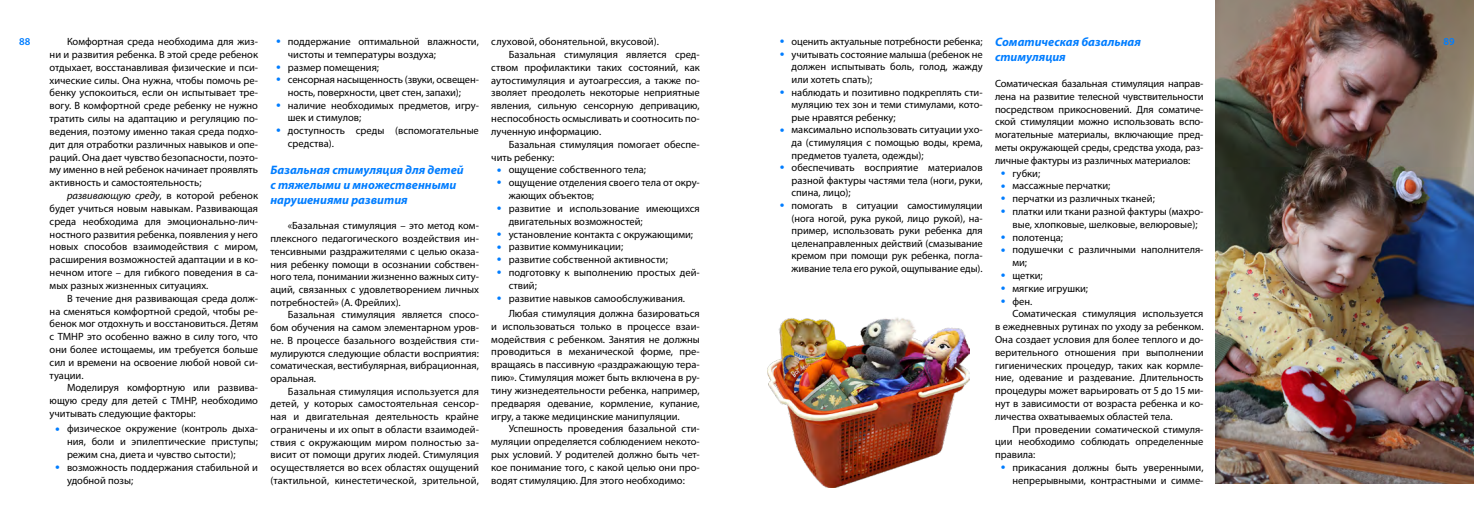
<style>
.page{position:relative;width:1474px;height:521px;background:#fff}
.page>*{position:absolute;margin:0;border:0;box-sizing:border-box;transform-origin:0 0}
.Subtitle{font:italic 700 12.25px/14.8px "Myriad Pro";color:#007dff}
.Text{font:10.5px/12.9px "Myriad Pro";color:#000;text-align:justify}
.t1{font:600 10.5px "Myriad Pro";color:#007dff}
.s1{font-style:italic}
</style>
<div class="page">
<img style="left:767px;top:317px;width:202px;height:171px">
<img style="left:1215px;top:0;width:258px;height:484px">
<p class="Text" style="left:50px;top:35px;width:210px;text-indent:17px">Комфортная среда необходима для жиз&shy;ни и развития ребенка. В этой среде ребенок отдыхает, восстанавливая физические и пси&shy;хические силы. Она нужна, чтобы помочь ре&shy;бенку успокоиться, если он испытывает тре&shy;вогу. В комфортной среде ребенку не нужно тратить силы на адаптацию и регуляцию по&shy;ведения, поэтому именно такая среда подхо&shy;дит для отработки различных навыков и опе&shy;раций. Она дает чувство безопасности, поэто&shy;му именно в ней ребенок начинает проявлять активность и самостоятельность;</p>
<p class="Text" style="left:50px;top:189px;width:210px;text-indent:17px"><span class="s1">развивающую среду</span>, в которой ребенок будет учиться новым навыкам. Развивающая среда необходима для эмоционально-лич&shy;ностного развития ребенка, появления у него новых способов взаимодействия с миром, расширения возможностей адаптации и в ко&shy;нечном итоге – для гибкого поведения в са&shy;мых разных жизненных ситуациях.</p>
<p class="Text" style="left:50px;top:291px;width:210px;text-indent:17px">В течение дня развивающая среда долж&shy;на сменяться комфортной средой, чтобы ре&shy;бенок мог отдохнуть и восстановиться. Детям с ТМНР это особенно важно в силу того, что они более истощаемы, им требуется больше сил и времени на освоение любой новой си&shy;туации.</p>
<p class="Text" style="left:50px;top:381px;width:210px;text-indent:17px">Моделируя комфортную или развива&shy;ющую среду для детей с ТМНР, необходимо учитывать следующие факторы:</p>
<p class="Text" style="left:67px;top:422px;width:192px">физическое окружение (контроль дыха&shy;ния, боли и эпилептические приступы; режим сна, диета и чувство сытости);</p>
<p class="Text" style="left:67px;top:461px;width:192px">возможность поддержания стабильной и удобной позы;</p>
<p class="Text" style="left:491px;top:35px;width:169px">слуховой, обонятельной, вкусовой).</p>
<p class="Text" style="left:491px;top:48px;width:210px;text-indent:17px">Базальная стимуляция является сред&shy;ством профилактики таких состояний, как аутостимуляция и аутоагрессия, а также по&shy;зволяет преодолеть некоторые неприятные явления, сильную сенсорную депривацию, неспособность осмысливать и соотносить по&shy;лученную информацию.</p>
<p class="Text" style="left:491px;top:138px;width:210px;text-indent:17px">Базальная стимуляция помогает обеспе&shy;чить ребенку:</p>
<p class="Text" style="left:508px;top:163px;width:139px">ощущение собственного тела;</p>
<p class="Text" style="left:508px;top:176px;width:192px">ощущение отделения своего тела от окру&shy;жающих объектов;</p>
<p class="Text" style="left:508px;top:202px;width:192px">развитие и использование имеющихся двигательных возможностей;</p>
<p class="Text" style="left:508px;top:227px;width:186px">установление контакта с окружающими;</p>
<p class="Text" style="left:508px;top:240px;width:116px">развитие коммуникации;</p>
<p class="Text" style="left:508px;top:253px;width:161px">развитие собственной активности;</p>
<p class="Text" style="left:508px;top:266px;width:192px">подготовку к выполнению простых дей&shy;ствий;</p>
<p class="Text" style="left:508px;top:291px;width:178px">развитие навыков самообслуживания.</p>
<p class="Text" style="left:491px;top:307px;width:210px;text-indent:17px">Любая стимуляция должна базироваться и использоваться только в процессе взаи&shy;модействия с ребенком. Занятия не должны проводиться в механической форме, пре&shy;вращаясь в пассивную «раздражающую тера&shy;пию». Стимуляция может быть включена в ру&shy;тину жизнедеятельности ребенка, например, предваряя одевание, кормление, купание, игру, а также медицинские манипуляции.</p>
<p class="Text" style="left:491px;top:422px;width:210px;text-indent:17px">Успешность проведения базальной сти&shy;муляции определяется соблюдением некото&shy;рых условий. У родителей должно быть чет&shy;кое понимание того, с какой целью они про&shy;водят стимуляцию. Для этого необходимо:</p>
<p class="Text" style="left:791px;top:35px;width:192px">оценить актуальные потребности ребенка;</p>
<p class="Text" style="left:791px;top:48px;width:192px;line-height:12.6px">учитывать состояние малыша (ребенок не должен испытывать боль, голод, жажду или хотеть спать);</p>
<p class="Text" style="left:791px;top:85px;width:192px;line-height:12.6px">наблюдать и позитивно подкреплять сти&shy;муляцию тех зон и теми стимулами, кото&shy;рые нравятся ребенку;</p>
<p class="Text" style="left:791px;top:123px;width:192px;line-height:12.6px">максимально использовать ситуации ухо&shy;да (стимуляция с помощью воды, крема, предметов туалета, одежды);</p>
<p class="Text" style="left:791px;top:161px;width:192px;line-height:12.6px">обеспечивать восприятие материалов разной фактуры частями тела (ноги, руки, спина, лицо);</p>
<p class="Text" style="left:791px;top:199px;width:192px;line-height:12.6px">помогать в ситуации самостимуляции (нога ногой, рука рукой, лицо рукой), на&shy;пример, использовать руки ребенка для целенаправленных действий (смазывание кремом при помощи рук ребенка, погла&shy;живание тела его рукой, ощупывание еды).</p>
<p class="Subtitle" style="left:995px;top:34px;width:147px">Соматическая базальная стимуляция</p>
<p class="Text" style="left:995px;top:77px;width:210px">Соматическая базальная стимуляция направ&shy;лена на развитие телесной чувствительности посредством прикосновений. Для соматиче&shy;ской стимуляции можно использовать вспо&shy;могательные материалы, включающие пред&shy;меты окружающей среды, средства ухода, раз&shy;личные фактуры из различных материалов:</p>
<p class="Text" style="left:1012px;top:166px;width:29px">губки;</p>
<p class="Text" style="left:1012px;top:179px;width:99px">массажные перчатки;</p>
<p class="Text" style="left:1012px;top:192px;width:144px">перчатки из различных тканей;</p>
<p class="Text" style="left:1012px;top:205px;width:192px">платки или ткани разной фактуры (махро&shy;вые, хлопковые, шелковые, велюровые);</p>
<p class="Text" style="left:1012px;top:230px;width:52px">полотенца;</p>
<p class="Text" style="left:1012px;top:243px;width:192px">подушечки с различными наполнителя&shy;ми;</p>
<p class="Text" style="left:1012px;top:269px;width:32px">щетки;</p>
<p class="Text" style="left:1012px;top:282px;width:77px">мягкие игрушки;</p>
<p class="Text" style="left:1012px;top:294px;width:21px">фен.</p>
<p class="Text" style="left:995px;top:307px;width:210px;text-indent:17px">Соматическая стимуляция используется в ежедневных рутинах по уходу за ребенком.<br>Она создает условия для более теплого и до&shy;верительного отношения при выполнении гигиенических процедур, таких как кормле&shy;ние, одевание и раздевание. Длительность процедуры может варьировать от 5 до 15 ми&shy;нут в зависимости от возраста ребенка и ко&shy;личества охватываемых областей тела.</p>
<p class="Text" style="left:995px;top:422px;width:210px;text-indent:17px">При проведении соматической стимуля&shy;ции необходимо соблюдать определенные правила:</p>
<p class="Text" style="left:1012px;top:461px;width:192px">прикасания должны быть уверенными, непрерывными, контрастными и симме-</p>
<p class="Text" style="left:288px;top:35px;width:192px">поддержание оптимальной влажности, чистоты и температуры воздуха;</p>
<p class="Text" style="left:288px;top:60px;width:93px">размер помещения;</p>
<p class="Text" style="left:288px;top:73px;width:192px">сенсорная насыщенность (звуки, освещен&shy;ность, поверхности, цвет стен, запахи);</p>
<p class="Text" style="left:288px;top:99px;width:192px">наличие необходимых предметов, игру&shy;шек и стимулов;</p>
<p class="Text" style="left:288px;top:124px;width:192px">доступность среды (вспомогательные средства).</p>
<p class="Subtitle" style="left:270px;top:162px;width:195px">Базальная стимуляция для детей с тяжелыми и множественными нарушениями развития</p>
<p class="Text" style="left:270px;top:219px;width:210px;text-indent:17px">«Базальная стимуляция – это метод ком&shy;плексного педагогического воздействия ин&shy;тенсивными раздражителями с целью оказа&shy;ния ребенку помощи в осознании собствен&shy;ного тела, понимании жизненно важных ситу&shy;аций, связанных с удовлетворением личных потребностей» (А. Фрейлих).</p>
<p class="Text" style="left:270px;top:308px;width:210px;text-indent:17px">Базальная стимуляция является спосо&shy;бом обучения на самом элементарном уров&shy;не. В процессе базального воздействия сти&shy;мулируются следующие области восприятия: соматическая, вестибулярная, вибрационная, оральная.</p>
<p class="Text" style="left:270px;top:385px;width:210px;text-indent:17px">Базальная стимуляция используется для детей, у которых самостоятельная сенсор&shy;ная и двигательная деятельность крайне ограничены и их опыт в области взаимодей&shy;ствия с окружающим миром полностью за&shy;висит от помощи других людей. Стимуляция осуществляется во всех областях ощущений (тактильной, кинестетической, зрительной,</p>
<p class="t1" style="left:19px;top:35px;width:13px">88</p>
<p class="t1" style="left:1443px;top:35px;width:13px">89</p>
</div>
